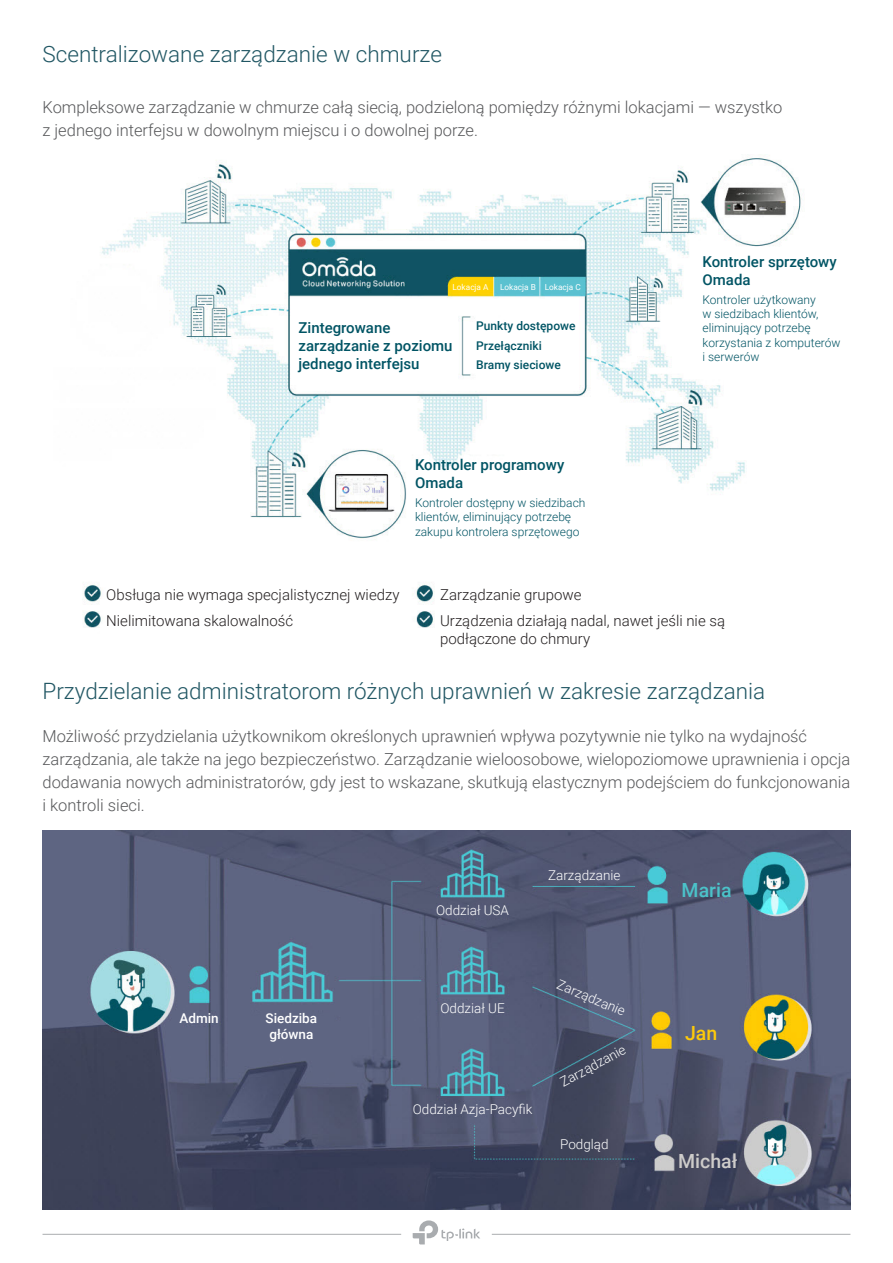
<style>
.page{position:relative;width:893px;height:1263px;background:#fff}
.page>*{position:absolute;margin:0;border:0;box-sizing:border-box;transform-origin:0 0}
.light-18-blue{font:300 22.5px "Roboto";color:#215764}
.t1{font:500 19.5px "Roboto";color:#ceccca}
.t2{font:500 19.5px "Roboto";color:#4bc2c9}
.t3{font:500 19.5px "Roboto";color:#feca0a}
.light-11{font:300 16.5px/22.8px "Roboto";color:#57585a}
.t4{font:300 15px/18px "Roboto";color:#231f20}
.t5{font:500 15px/18px "Roboto";color:#005464}
.t6{font:300 13.5px "Roboto";color:#fff}
.t7{font:500 13.5px/16.2px "Roboto";color:#fff}
.t8{font:300 12px/14.4px "Roboto";color:#005464}
.t9{font:500 12px/19.5px "Roboto";color:#005464}
.t10{font:8.25px "Roboto";color:#fff}
</style>
<div class="page">
<hr style="left:43px;top:1234px;width:358px;height:1px;background:#abadb0">
<hr style="left:492px;top:1234px;width:358px;height:1px;background:#abadb0">
<svg style="left:413px;top:1220px;width:67px;height:24px"></svg>
<img style="left:83px;top:155px;width:718px;height:473px">
<img style="left:43px;top:830px;width:807px;height:380px">
<p class="light-18-blue" style="left:43px;top:38px;width:401px">Scentralizowane zarządzanie w chmurze</p>
<p class="light-11" style="left:43px;top:95px;width:741px">Kompleksowe zarządzanie w chmurze całą siecią, podzieloną pomiędzy różnymi lokacjami — wszystko z jednego interfejsu w dowolnym miejscu i o dowolnej porze.</p>
<p class="t10" style="left:452px;top:282px;width:38px">Lokacja A</p>
<p class="t10" style="left:500px;top:282px;width:37px">Lokacja B</p>
<p class="t10" style="left:545px;top:282px;width:38px">Lokacja C</p>
<p class="t5" style="left:298px;top:318px;width:156px">Zintegrowane zarządzanie z poziomu jednego interfejsu</p>
<p class="t9" style="left:476px;top:316px;width:101px">Punkty dostępowe<br>Przełączniki</p>
<p class="t9" style="left:476px;top:355px;width:86px">Bramy sieciowe</p>
<p class="t5" style="left:415px;top:455px;width:151px">Kontroler programowy<br>Omada</p>
<p class="t8" style="left:415px;top:495px;width:172px">Kontroler dostępny w siedzibach klientów, eliminujący potrzebę zakupu kontrolera sprzętowego</p>
<p class="t5" style="left:702px;top:252px;width:136px">Kontroler sprzętowy<br>Omada</p>
<p class="t8" style="left:702px;top:292px;width:140px">Kontroler użytkowany<br>w siedzibach klientów, eliminujący potrzebę korzystania z komputerów i serwerów</p>
<p class="t4" style="left:106px;top:585px;width:295px">Obsługa nie wymaga specjalistycznej wiedzy</p>
<p class="t4" style="left:106px;top:611px;width:188px">Nielimitowana skalowalność</p>
<p class="t4" style="left:440px;top:585px;width:143px">Zarządzanie grupowe</p>
<p class="t4" style="left:440px;top:611px;width:286px">Urządzenia działają nadal, nawet jeśli nie są podłączone do chmury</p>
<p class="light-18-blue" style="left:43px;top:676px;width:724px">Przydzielanie administratorom różnych uprawnień w zakresie zarządzania</p>
<p class="light-11" style="left:43px;top:724px;width:809px">Możliwość przydzielania użytkownikom określonych uprawnień wpływa pozytywnie nie tylko na wydajność zarządzania, ale także na jego bezpieczeństwo. Zarządzanie wieloosobowe, wielopoziomowe uprawnienia i opcja dodawania nowych administratorów, gdy jest to wskazane, skutkują elastycznym podejściem do funkcjonowania i kontroli sieci.</p>
<p class="t7" style="left:179px;top:1009px;width:41px">Admin</p>
<p class="t7" style="left:266px;top:1009px;width:53px">Siedziba główna</p>
<p class="t6" style="left:436px;top:901px;width:75px">Oddział USA</p>
<p class="t6" style="left:548px;top:866px;width:74px">Zarządzanie</p>
<p class="t6" style="left:440px;top:999px;width:66px">Oddział UE</p>
<p class="t6" style="left:413px;top:1100px;width:121px">Oddział Azja-Pacyfik</p>
<p class="t6" style="left:562px;top:975px;width:74px;rotate:23deg">Zarządzanie</p>
<p class="t6" style="left:557px;top:1074px;width:74px;rotate:-28deg">Zarządzanie</p>
<p class="t6" style="left:560px;top:1135px;width:50px">Podgląd</p>
<p class="t2" style="left:682px;top:876px;width:51px">Maria</p>
<p class="t3" style="left:685px;top:1020px;width:34px">Jan</p>
<p class="t1" style="left:678px;top:1147px;width:61px">Michał</p>
</div>
